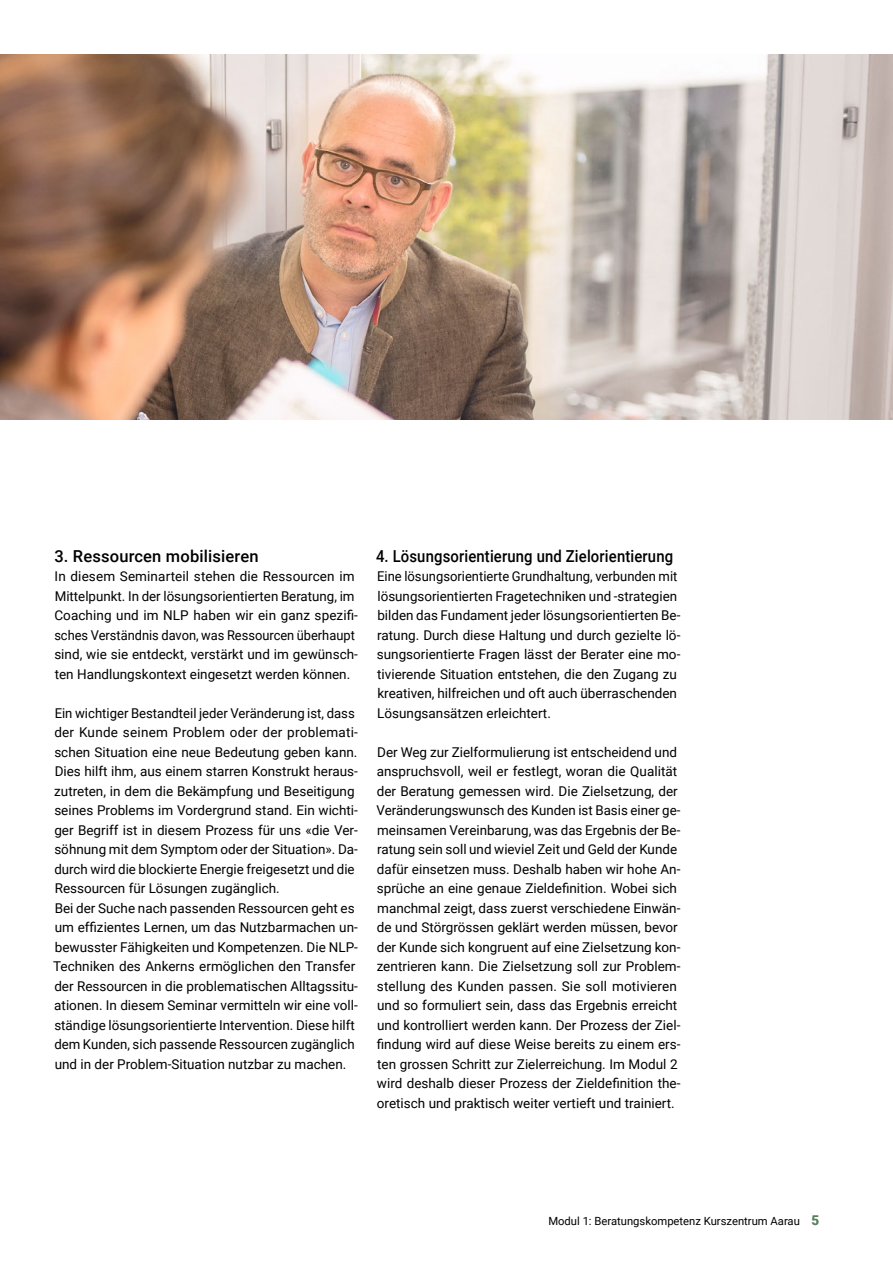
<style>
.page{position:relative;width:893px;height:1263px;background:#fff}
.page>*{position:absolute;margin:0;border:0;box-sizing:border-box;transform-origin:0 0}
.t1{font:500 16.5px "Roboto";letter-spacing:.01em;color:#000;scale:.9 1}
.t2{font:500 16.5px "Roboto";letter-spacing:.01em;color:#000}
.t3{font:13.5px/19.5px "Roboto";color:#000}
.t4{font:13.5px/19.5px "Roboto";color:#000;scale:.96 1}
.t5{font:11.25px "Roboto";color:#000}
.s1{font-weight:900;font-size:13.5px;color:#577e5d}
</style>
<div class="page">
<img style="left:0;top:54px;width:893px;height:366px">
<p class="t2" style="left:54px;top:544px;width:206px">3. Ressourcen mobilisieren</p>
<p class="t3" style="left:54px;top:566px;width:305px">In diesem Seminarteil stehen die Ressourcen im Mittelpunkt. In der lösungsorientierten Beratung, im Coaching und im NLP haben wir ein ganz spezifi&shy;sches Verständnis davon, was Ressourcen überhaupt sind, wie sie entdeckt, verstärkt und im gewünsch&shy;ten Handlungskontext eingesetzt werden können.</p>
<p class="t3" style="left:53px;top:702px;width:306px">Ein wichtiger Bestandteil jeder Veränderung ist, dass der Kunde seinem Problem oder der problemati&shy;schen Situation eine neue Bedeutung geben kann.<br>Dies hilft ihm, aus einem starren Konstrukt heraus&shy;zutreten, in dem die Bekämpfung und Beseitigung seines Problems im Vordergrund stand. Ein wichti&shy;ger Begriff ist in diesem Prozess für uns «die Ver&shy;söhnung mit dem Symptom oder der Situation». Da&shy;durch wird die blockierte Energie freigesetzt und die Ressourcen für Lösungen zugänglich.<br>Bei der Suche nach passenden Ressourcen geht es um effizientes Lernen, um das Nutzbarmachen un&shy;bewusster Fähigkeiten und Kompetenzen. Die NLP-Techniken des Ankerns ermöglichen den Transfer der Ressourcen in die problematischen Alltagssitu&shy;ationen. In diesem Seminar vermitteln wir eine voll&shy;ständige lösungsorientierte Intervention. Diese hilft dem Kunden, sich passende Ressourcen zugänglich und in der Problem-Situation nutzbar zu machen.</p>
<p class="t1" style="left:376px;top:544px;width:332px">4. Lösungsorientierung und Zielorientierung</p>
<p class="t4" style="left:377px;top:566px;width:318px">Eine lösungsorientierte Grundhaltung, verbunden mit lösungsorientierten Fragetechniken und -strategien bilden das Fundament jeder lösungsorientierten Be&shy;ratung. Durch diese Haltung und durch gezielte lö&shy;sungsorientierte Fragen lässt der Berater eine mo&shy;tivierende Situation entstehen, die den Zugang zu kreativen, hilfreichen und oft auch überraschenden Lösungsansätzen erleichtert.</p>
<p class="t3" style="left:377px;top:741px;width:305px">Der Weg zur Zielformulierung ist entscheidend und anspruchsvoll, weil er festlegt, woran die Qualität der Beratung gemessen wird. Die Zielsetzung, der Veränderungswunsch des Kunden ist Basis einer ge&shy;meinsamen Vereinbarung, was das Ergebnis der Be&shy;ratung sein soll und wieviel Zeit und Geld der Kunde dafür einsetzen muss. Deshalb haben wir hohe An&shy;sprüche an eine genaue Zieldefinition. Wobei sich manchmal zeigt, dass zuerst verschiedene Einwän&shy;de und Störgrössen geklärt werden müssen, bevor der Kunde sich kongruent auf eine Zielsetzung kon&shy;zentrieren kann. Die Zielsetzung soll zur Problem&shy;stellung des Kunden passen. Sie soll motivieren und so formuliert sein, dass das Ergebnis erreicht und kontrolliert werden kann. Der Prozess der Ziel&shy;findung wird auf diese Weise bereits zu einem ers&shy;ten grossen Schritt zur Zielerreichung. Im Modul 2 wird deshalb dieser Prozess der Zieldefinition the&shy;oretisch und praktisch weiter vertieft und trainiert.</p>
<p class="t5" style="left:548px;top:1213px;width:272px">Modul 1: Beratungskompetenz Kurszentrum Aarau <span class="s1">5</span></p>
</div>
